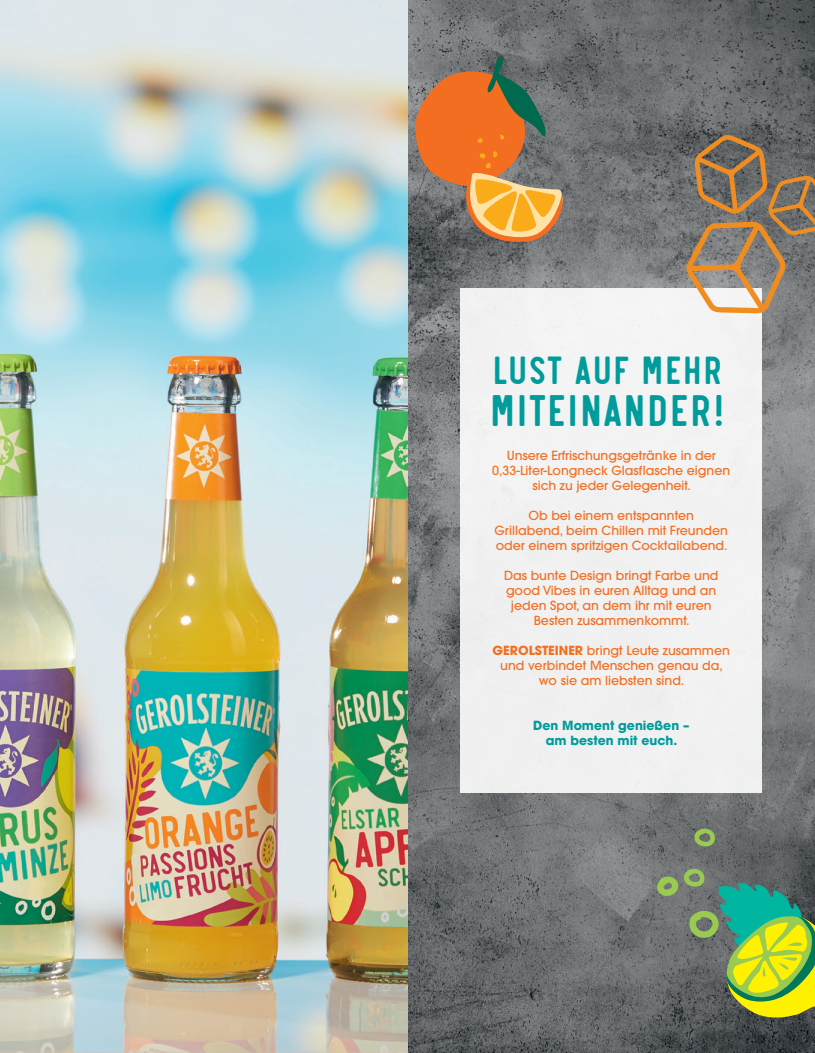
<style>
.page{position:relative;width:815px;height:1053px;background:#fff}
.page>*{position:absolute;margin:0;border:0;box-sizing:border-box;transform-origin:0 0}
.t1{font:700 46.75px "Revelstoke";letter-spacing:-.05em;color:#009b9b}
.t2{font:700 41.62px "Revelstoke";letter-spacing:-.05em;color:#009b9b}
.t3{font:500 12.5px/15px "ITC Avant Garde Pro";color:#f36e21;text-align:center}
.t4{font:700 12.5px/15px "ITC Avant Garde Pro";color:#009b9b;text-align:center}
.s1{font-weight:700}
</style>
<div class="page">
<img style="left:407px;top:0;width:408px;height:1052px">
<div style="left:461px;top:288px;width:301px;height:505px;background:#f1f2f2"></div>
<img style="left:0;top:0;width:407px;height:1052px">
<svg style="left:414px;top:55px;width:151px;height:188px;background:#ac7b50"></svg>
<svg style="left:693px;top:827px;width:23px;height:20px"></svg>
<svg style="left:656px;top:868px;width:159px;height:150px;background:#769558"></svg>
<svg style="left:686px;top:134px;width:129px;height:179px;background:#8f7e6a"></svg>
<h2 class="t2" style="left:491px;top:346px;width:235px">LUST AUF MEHR</h2>
<h1 class="t1" style="left:489px;top:383px;width:240px">MITEINANDER!</h1>
<p class="t3" style="left:492px;top:447px;width:239px">Unsere Erfrischungsgetränke in der<br>0,33-Liter-Longneck Glasflasche eignen sich zu jeder Gelegenheit.</p>
<p class="t3" style="left:495px;top:507px;width:235px">Ob bei einem entspannten<br>Grillabend, beim Chillen mit Freunden oder einem spritzigen Cocktailabend.</p>
<p class="t3" style="left:504px;top:567px;width:216px">Das bunte Design bringt Farbe und good Vibes in euren Alltag und an jeden Spot, an dem ihr mit euren<br>Besten zusammenkommt.</p>
<p class="t3" style="left:493px;top:642px;width:239px"><span class="s1">GEROLSTEINER</span> bringt Leute zusammen und verbindet Menschen genau da, wo sie am liebsten sind.</p>
<p class="t4" style="left:533px;top:717px;width:158px">Den Moment genießen – am besten mit euch.</p>
</div>
